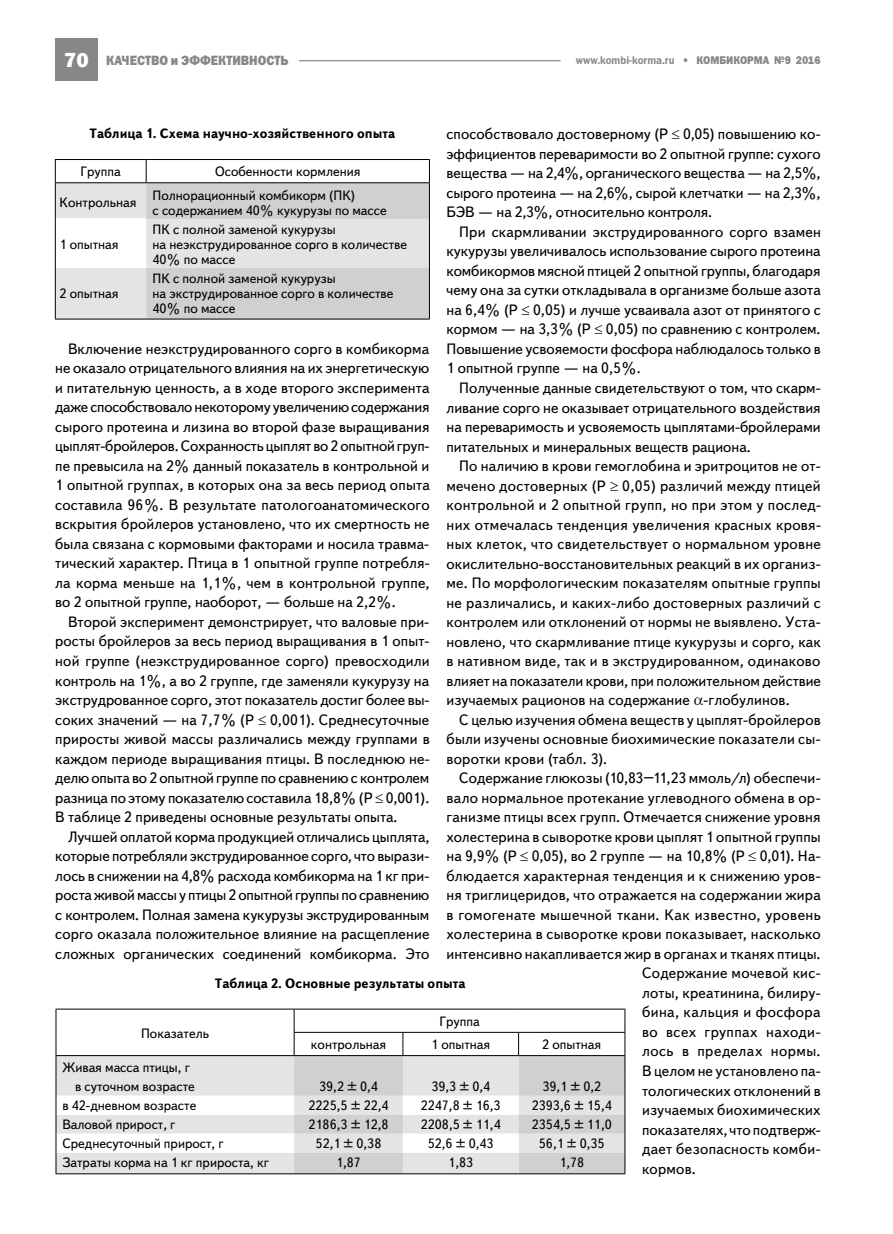
<style>
.page{position:relative;width:893px;height:1234px;background:#fff}
.page>*{position:absolute;margin:0;border:0;box-sizing:border-box;transform-origin:0 0}
.t1{font:15px/19.5px "Text Book C";letter-spacing:.01em;color:#000;text-align:justify}
.t2{font:15px "Text Book C";letter-spacing:.03em;color:#000}
.t3{font:13.5px/15px "Text Book C";color:#000}
.t4{font:700 13.5px "Text Book C";color:#000}
.t5{font:13.5px "Franklin Gothic Heavy C";color:#878787;scale:.9 1}
.t6{font:11.25px "Franklin Gothic Demi C";color:#878787;scale:.9 1}
.t7{font:11.25px "Franklin Gothic Heavy C";color:#878787;scale:.9 1}
.s1{font-family:"Franklin Gothic";font-weight:800;font-size:21px;color:#fff}
.s2{font-family:"Franklin Gothic Heavy C"}
</style>
<div class="page">
<div style="left:55px;top:39px;width:43px;height:42px;background:#878787"></div>
<hr style="left:299px;top:60px;width:262px;height:1px;background:#9d9c9c">
<div style="left:56px;top:183px;width:90px;height:135px;background:#e4e4e3"></div>
<div style="left:55px;top:219px;width:91px;height:49px;background:#fff"></div>
<hr style="left:55px;top:159px;width:91px;height:1px;background:#000">
<svg style="left:55px;top:160px;width:1px;height:22px"></svg>
<hr style="left:146px;top:159px;width:284px;height:1px;background:#000">
<svg style="left:146px;top:160px;width:284px;height:158px;background:#dcdcdb"></svg>
<hr style="left:55px;top:182px;width:91px;height:1px;background:#000">
<hr style="left:55px;top:183px;width:1px;height:36px;background:#000">
<hr style="left:146px;top:182px;width:284px;height:1px;background:#000">
<hr style="left:429px;top:183px;width:1px;height:36px;background:#000">
<hr style="left:55px;top:219px;width:1px;height:49px;background:#000">
<hr style="left:429px;top:219px;width:1px;height:49px;background:#000">
<hr style="left:55px;top:268px;width:1px;height:50px;background:#000">
<hr style="left:429px;top:268px;width:1px;height:50px;background:#000">
<hr style="left:55px;top:318px;width:91px;height:1px;background:#000">
<hr style="left:146px;top:318px;width:284px;height:1px;background:#000">
<hr style="left:56px;top:1008px;width:238px;height:1px;background:#000">
<hr style="left:294px;top:1008px;width:109px;height:1px;background:#000">
<hr style="left:403px;top:1008px;width:116px;height:1px;background:#000">
<hr style="left:519px;top:1008px;width:106px;height:1px;background:#000">
<svg style="left:56px;top:1009px;width:570px;height:164px"></svg>
<hr style="left:56px;top:1173px;width:238px;height:1px;background:#000">
<hr style="left:294px;top:1173px;width:109px;height:1px;background:#000">
<hr style="left:403px;top:1173px;width:116px;height:1px;background:#000">
<hr style="left:519px;top:1173px;width:106px;height:1px;background:#000">
<p class="t5" style="left:64px;top:53px;width:251px"><span class="s1">70</span> качество и эффективность</p>
<p class="t6" style="left:576px;top:54px;width:176px">www.kombi-korma.ru <span class="s2">• КОМБИКО</span></p>
<p class="t7" style="left:747px;top:54px;width:83px">РМА №9 2016</p>
<p class="t4" style="left:90px;top:126px;width:307px">Таблица 1. Схема научно-хозяйственного опыта</p>
<p class="t3" style="left:81px;top:164px;width:42px">Группа</p>
<p class="t3" style="left:215px;top:164px;width:147px">Особенности кормления</p>
<p class="t3" style="left:60px;top:195px;width:78px">Контрольная</p>
<p class="t3" style="left:153px;top:188px;width:236px">Полнорационный комбикорм (ПК)<br>с содержанием 40% кукурузы по массе</p>
<p class="t3" style="left:60px;top:237px;width:60px">1 опытная</p>
<p class="t1" style="left:446px;top:125px;width:376px">способствовало достоверному (Р ≤ 0,05) повышению ко&shy;эффициентов переваримости во 2 опытной группе: сухого вещества — на 2,4%, органического вещества — на 2,5%, сырого протеина — на 2,6%, сырой клетчатки — на 2,3%, БЭВ — на 2,3%, относительно контроля.</p>
<p class="t1" style="left:446px;top:222px;width:376px;text-indent:13px">При скармливании экструдированного сорго взамен кукурузы увеличивалось использование сырого протеина комбикормов мясной птицей 2 опытной группы, благодаря чему она за сутки откладывала в организме больше азота на 6,4% (Р ≤ 0,05) и лучше усваивала азот от принятого с кормом — на 3,3% (Р ≤ 0,05) по сравнению с контролем.<br>Повышение усвояемости фосфора наблюдалось только в 1 опытной группе — на 0,5%.</p>
<p class="t1" style="left:446px;top:378px;width:376px;text-indent:13px">Полученные данные свидетельствуют о том, что скарм&shy;ливание сорго не оказывает отрицательного воздействия на переваримость и усвояемость цыплятами-бройлерами питательных и минеральных веществ рациона.</p>
<p class="t1" style="left:446px;top:456px;width:376px;text-indent:13px">По наличию в крови гемоглобина и эритроцитов не от&shy;мечено достоверных (Р ≥ 0,05) различий между птицей контрольной и 2 опытной групп, но при этом у послед&shy;них отмечалась тенденция увеличения красных кровя&shy;ных клеток, что свидетельствует о нормальном уровне окислительно-восстановительных реакций в их организ&shy;ме. По морфологическим показателям опытные группы не различались, и каких-либо достоверных различий с контролем или отклонений от нормы не выявлено. Уста&shy;новлено, что скармливание птице кукурузы и сорго, как в нативном виде, так и в экструдированном, одинаково влияет на показатели крови, при положительном действие изучаемых рационов на содержание -глобулинов.</p>
<p class="t1" style="left:446px;top:710px;width:376px;text-indent:13px">С целью изучения обмена веществ у цыплят-бройлеров были изучены основные биохимические показатели сы&shy;воротки крови (табл. 3).</p>
<p class="t1" style="left:459px;top:768px;width:363px">Содержание глюкозы (10,83–11,23 ммоль/л) обеспечи-</p>
<p class="t1" style="left:446px;top:788px;width:376px">вало нормальное протекание углеводного обмена в ор-</p>
<p class="t1" style="left:446px;top:807px;width:376px">ганизме птицы всех групп. Отмечается снижение уровня</p>
<p class="t1" style="left:446px;top:827px;width:376px">холестерина в сыворотке крови цыплят 1 опытной группы</p>
<p class="t1" style="left:446px;top:846px;width:376px">на 9,9% (Р ≤ 0,05), во 2 группе — на 10,8% (Р ≤ 0,01). На-</p>
<p class="t1" style="left:446px;top:866px;width:376px">блюдается характерная тенденция и к снижению уров-</p>
<p class="t1" style="left:446px;top:885px;width:376px">ня триглицеридов, что отражается на содержании жира</p>
<p class="t2" style="left:446px;top:906px;width:376px">в гомогенате мышечной ткани. Как известно, уровень</p>
<p class="t1" style="left:446px;top:924px;width:376px">холестерина в сыворотке крови показывает, насколько</p>
<p class="t1" style="left:446px;top:944px;width:376px">интенсивно накапливается жир в органах и тканях птицы.</p>
<p class="t1" style="left:642px;top:963px;width:180px">Содержание мочевой кис-</p>
<p class="t1" style="left:642px;top:983px;width:180px">лоты, креатинина, билиру-</p>
<p class="t2" style="left:642px;top:1004px;width:180px">бина, кальция и фосфора</p>
<p class="t1" style="left:642px;top:1022px;width:180px">во всех группах находи-</p>
<p class="t2" style="left:642px;top:1043px;width:180px">лось в пределах нормы.</p>
<p class="t1" style="left:642px;top:1061px;width:180px">В целом не установлено па-</p>
<p class="t1" style="left:642px;top:1080px;width:180px">тологических отклонений в</p>
<p class="t1" style="left:642px;top:1100px;width:180px">изучаемых биохимических</p>
<p class="t1" style="left:642px;top:1119px;width:180px">показателях, что подтверж-</p>
<p class="t1" style="left:642px;top:1139px;width:180px">дает безопасность комби-</p>
<p class="t1" style="left:642px;top:1158px;width:55px">кормов.</p>
<p class="t3" style="left:153px;top:222px;width:256px">ПК с полной заменой кукурузы<br>на неэкструдированное сорго в количестве<br>40% по массе</p>
<p class="t3" style="left:153px;top:271px;width:242px">ПК с полной заменой кукурузы<br>на экструдированное сорго в количестве<br>40% по массе</p>
<p class="t3" style="left:60px;top:286px;width:61px">2 опытная</p>
<p class="t1" style="left:55px;top:339px;width:376px;text-indent:13px">Включение неэкструдированного сорго в комбикорма не оказало отрицательного влияния на их энергетическую и питательную ценность, а в ходе второго эксперимента даже способствовало некоторому увеличению содержания сырого протеина и лизина во второй фазе выращивания цыплят-бройлеров. Сохранность цыплят во 2 опытной груп&shy;пе превысила на 2% данный показатель в контрольной и 1 опытной группах, в которых она за весь период опыта составила 96%. В результате патологоанатомического вскрытия бройлеров установлено, что их смертность не была связана с кормовыми факторами и носила травма&shy;тический характер. Птица в 1 опытной группе потребля&shy;ла корма меньше на 1,1%, чем в контрольной группе, во 2 опытной группе, наоборот, — больше на 2,2%.</p>
<p class="t1" style="left:55px;top:612px;width:376px;text-indent:13px">Второй эксперимент демонстрирует, что валовые при&shy;росты бройлеров за весь период выращивания в 1 опыт&shy;ной группе (неэкструдированное сорго) превосходили контроль на 1%, а во 2 группе, где заменяли кукурузу на экструдрованное сорго, этот показатель достиг более вы&shy;соких значений — на 7,7% (Р ≤ 0,001). Среднесуточные приросты живой массы различались между группами в каждом периоде выращивания птицы. В последнюю не&shy;делю опыта во 2 опытной группе по сравнению с контролем разница по этому показателю составила 18,8% (Р ≤ 0,001).<br>В таблице 2 приведены основные результаты опыта.</p>
<p class="t1" style="left:55px;top:826px;width:376px;text-indent:13px">Лучшей оплатой корма продукцией отличались цыплята, которые потребляли экструдированное сорго, что вырази&shy;лось в снижении на 4,8% расхода комбикорма на 1 кг при&shy;роста живой массы у птицы 2 опытной группы по сравнению с контролем. Полная замена кукурузы экструдированным сорго оказала положительное влияние на расщепление сложных органических соединений комбикорма. Это</p>
<p class="t4" style="left:215px;top:975px;width:252px">Таблица 2. Основные результаты опыта</p>
<p class="t3" style="left:439px;top:1013px;width:42px">Группа</p>
<p class="t3" style="left:141px;top:1025px;width:70px">Показатель</p>
<p class="t3" style="left:311px;top:1037px;width:77px">контрольная</p>
<p class="t3" style="left:431px;top:1037px;width:60px">1 опытная</p>
<p class="t3" style="left:542px;top:1037px;width:61px">2 опытная</p>
<p class="t3" style="left:75px;top:1058px;width:121px;line-height:19px;text-indent:-13px">Живая масса птицы, г в суточном возрасте</p>
<p class="t3" style="left:319px;top:1079px;width:60px">39,2 ± 0,4</p>
<p class="t3" style="left:431px;top:1079px;width:60px">39,3 ± 0,4</p>
<p class="t3" style="left:542px;top:1079px;width:60px">39,1 ± 0,2</p>
<p class="t3" style="left:62px;top:1098px;width:135px">в 42-дневном возрасте</p>
<p class="t3" style="left:309px;top:1098px;width:81px">2225,5 ± 22,4</p>
<p class="t3" style="left:421px;top:1098px;width:81px">2247,8 ± 16,3</p>
<p class="t3" style="left:532px;top:1098px;width:82px">2393,6 ± 15,4</p>
<p class="t3" style="left:62px;top:1117px;width:115px">Валовой прирост, г</p>
<p class="t3" style="left:309px;top:1117px;width:81px">2186,3 ± 12,8</p>
<p class="t3" style="left:421px;top:1117px;width:81px">2208,5 ± 11,4</p>
<p class="t3" style="left:532px;top:1117px;width:81px">2354,5 ± 11,0</p>
<p class="t3" style="left:62px;top:1136px;width:163px">Среднесуточный прирост, г</p>
<p class="t3" style="left:316px;top:1136px;width:67px">52,1 ± 0,38</p>
<p class="t3" style="left:428px;top:1136px;width:67px">52,6 ± 0,43</p>
<p class="t3" style="left:539px;top:1136px;width:67px">56,1 ± 0,35</p>
<p class="t3" style="left:62px;top:1155px;width:208px">Затраты корма на 1 кг прироста, кг</p>
<p class="t3" style="left:336px;top:1155px;width:26px">1,87</p>
<p class="t3" style="left:448px;top:1155px;width:26px">1,83</p>
<p class="t3" style="left:559px;top:1155px;width:26px">1,78</p>
</div>
